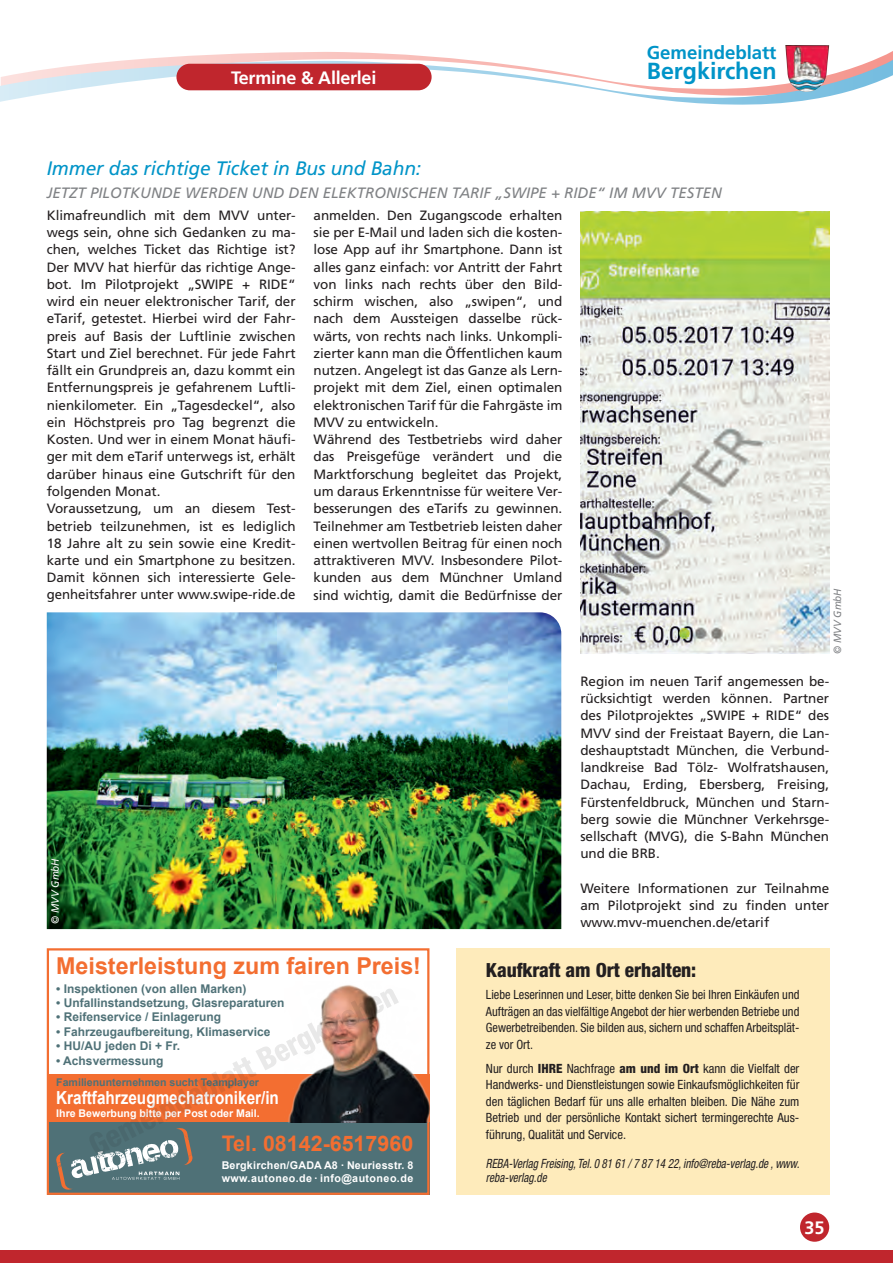
<style>
.page{position:relative;width:893px;height:1263px;background:#fff}
.page>*{position:absolute;margin:0;border:0;box-sizing:border-box;transform-origin:0 0}
.t1{font:700 23.25px "Arial";color:#f36e31}
.t2{font:700 23.25px "Frutiger";color:#0094c8}
.t3{font:700 21.45px "Arial";color:#f36e31}
.t4{font:italic 19.5px "Frutiger";letter-spacing:-.005em;color:#0094c8}
.t5{font:800 condensed 19.5px "Helvetica Neue";letter-spacing:-.005em;color:#231f20}
.t6{font:700 18.6px "Frutiger";letter-spacing:-.005em;color:#0094c8}
.t7{font:700 18px "Arial";color:#fff;scale:.85 1}
.t8{font:700 18px "Frutiger";letter-spacing:-.015em;color:#fff}
.t9{font:italic 15px "Frutiger";color:#808285}
.t10{font:13.5px/17.2px "Frutiger";letter-spacing:-.005em;color:#231f20}
.t11{font:condensed 12.75px/16.5px "Helvetica Neue";color:#231f20;text-align:justify}
.t12{font:italic condensed 12.75px/14.2px "Helvetica Neue";color:#231f20;scale:.88 1}
.t13{font:700 12px "Arial";color:#4f7177}
.t14{font:700 10.65px/12.9px "Arial";letter-spacing:.02em;color:#fff}
.t15{font:700 10.65px "Arial";color:#4f7177}
.t16{font:700 10.65px "Arial";color:#fff}
.t17{font:italic 10.5px "Frutiger";letter-spacing:-.005em;color:#fff;scale:.95 1}
.t18{font:italic 10.5px "Frutiger";letter-spacing:-.005em;color:#808285;scale:.95 1}
.s1{font-weight:800}
</style>
<div class="page">
<svg style="left:0;top:53px;width:893px;height:52px"></svg>
<div style="left:0;top:1250px;width:893px;height:13px;background:#c0262d"></div>
<div style="left:800px;top:1212px;width:29px;height:30px;background:#c0262d;border-radius:50%"></div>
<div style="left:176px;top:64px;width:256px;height:26px;background:#c0262d;border-radius:13px"></div>
<img style="left:785px;top:45px;width:44px;height:48px">
<div style="left:47px;top:1073px;width:382px;height:50px;background:#f36e31"></div>
<div style="left:47px;top:1123px;width:382px;height:72px;background:#4f7177"></div>
<div style="left:47px;top:948px;width:382px;height:247px;border:2px solid #f36e31"></div>
<svg style="left:56px;top:1152px;width:137px;height:38px"></svg>
<img style="left:337px;top:982px;width:92px;height:141px">
<img style="left:47px;top:612px;width:514px;height:317px">
<div style="left:456px;top:948px;width:373px;height:247px;background:#feebbb"></div>
<img style="left:581px;top:212px;width:248px;height:442px">
<svg style="left:87px;top:988px;width:312px;height:168px"></svg>
<h3 class="t8" style="left:231px;top:67px;width:147px">Termine &amp; Allerlei</h3>
<h3 class="t6" style="left:647px;top:42px;width:131px">Gemeindeblatt</h3>
<h1 class="t2" style="left:647px;top:58px;width:131px">Bergkirchen</h1>
<h3 class="t4" style="left:47px;top:156px;width:376px">Immer das richtige Ticket in Bus und Bahn:</h3>
<p class="t9" style="left:47px;top:184px;width:677px">JETZT PILOTKUNDE WERDEN UND DEN ELEKTRONISCHEN TARIF „SWIPE + RIDE“ IM MVV TESTEN</p>
<p class="t10" style="left:47px;top:206px;width:250px">Klimafreundlich mit dem MVV unter&shy;wegs sein, ohne sich Gedanken zu ma&shy;chen, welches Ticket das Richtige ist?<br>Der MVV hat hierfür das richtige Ange&shy;bot. Im Pilotprojekt „SWIPE + RIDE“ wird ein neuer elektronischer Tarif, der eTarif, getestet. Hierbei wird der Fahr&shy;preis auf Basis der Luftlinie zwischen Start und Ziel berechnet. Für jede Fahrt fällt ein Grundpreis an, dazu kommt ein Entfernungspreis je gefahrenem Luftli&shy;nienkilometer. Ein „Tagesdeckel“, also ein Höchstpreis pro Tag begrenzt die Kosten. Und wer in einem Monat häufi&shy;ger mit dem eTarif unterwegs ist, erhält darüber hinaus eine Gutschrift für den folgenden Monat.<br>Voraussetzung, um an diesem Test&shy;betrieb teilzunehmen, ist es lediglich 18 Jahre alt zu sein sowie eine Kredit&shy;karte und ein Smartphone zu besitzen.<br>Damit können sich interessierte Gele&shy;genheitsfahrer unter www.swipe-ride.de</p>
<p class="t10" style="left:314px;top:206px;width:250px">anmelden. Den Zugangscode erhalten sie per E-Mail und laden sich die kosten&shy;lose App auf ihr Smartphone. Dann ist alles ganz einfach: vor Antritt der Fahrt von links nach rechts über den Bild&shy;schirm wischen, also „swipen“, und nach dem Aussteigen dasselbe rück&shy;wärts, von rechts nach links. Unkompli&shy;zierter kann man die Öffentlichen kaum nutzen. Angelegt ist das Ganze als Lern&shy;projekt mit dem Ziel, einen optimalen elektronischen Tarif für die Fahrgäste im MVV zu entwickeln.<br>Während des Testbetriebs wird daher das Preisgefüge verändert und die Marktforschung begleitet das Projekt, um daraus Erkenntnisse für weitere Ver&shy;besserungen des eTarifs zu gewinnen.<br>Teilnehmer am Testbetrieb leisten daher einen wertvollen Beitrag für einen noch attraktiveren MVV. Insbesondere Pilot&shy;kunden aus dem Münchner Umland sind wichtig, damit die Bedürfnisse der</p>
<p class="t18" style="left:831px;top:654px;width:70px;rotate:-90deg">© MVV GmbH</p>
<p class="t17" style="left:49px;top:923px;width:70px;rotate:-90deg">© MVV GmbH</p>
<h1 class="t1" style="left:56px;top:950px;width:366px">Meisterleistung zum fairen Preis!</h1>
<p class="t13" style="left:56px;top:980px;width:192px">• Inspektionen (von allen Marken)</p>
<p class="t13" style="left:56px;top:995px;width:230px">• Unfallinstandsetzung, Glasreparaturen</p>
<p class="t13" style="left:56px;top:1009px;width:166px">• Reifenservice / Einlagerung</p>
<p class="t13" style="left:56px;top:1023px;width:216px">• Fahrzeugaufbereitung, Klimaservice</p>
<p class="t13" style="left:56px;top:1038px;width:125px">• HU/AU jeden Di + Fr.</p>
<p class="t13" style="left:56px;top:1052px;width:109px">• Achsvermessung</p>
<p class="t15" style="left:56px;top:1075px;width:204px">Familienunternehmen sucht Teamplayer</p>
<h3 class="t7" style="left:56px;top:1086px;width:264px">Kraftfahrzeugmechatroniker/in</h3>
<p class="t16" style="left:56px;top:1106px;width:205px">Ihre Bewerbung bitte per Post oder Mail.</p>
<h2 class="t3" style="left:222px;top:1129px;width:193px">Tel. 08142-6517960</h2>
<p class="t14" style="left:222px;top:1159px;width:193px">Bergkirchen/GADA A8 · Neuriesstr. 8 www.autoneo.de · info@autoneo.de</p>
<p class="t10" style="left:580px;top:672px;width:250px;text-align:justify">Region im neuen Tarif angemessen be&shy;rücksichtigt werden können. Partner des Pilotprojektes „SWIPE + RIDE“ des MVV sind der Freistaat Bayern, die Lan&shy;deshauptstadt München, die Verbund&shy;landkreise Bad Tölz- Wolfratshausen, Dachau, Erding, Ebersberg, Freising, Fürstenfeldbruck, München und Starn&shy;berg sowie die Münchner Verkehrsge&shy;sellschaft (MVG), die S-Bahn München und die BRB.</p>
<p class="t10" style="left:580px;top:879px;width:250px;text-align:justify">Weitere Informationen zur Teilnahme am Pilotprojekt sind zu finden unter www.mvv-muenchen.de/etarif</p>
<h3 class="t5" style="left:486px;top:958px;width:212px">Kaufkraft am Ort erhalten:</h3>
<p class="t11" style="left:486px;top:987px;width:315px">Liebe Leserinnen und Leser, bitte denken Sie bei Ihren Einkäufen und Aufträgen an das vielfältige Angebot der hier werbenden Betriebe und Gewerbetreibenden. Sie bilden aus, sichern und schaffen Arbeitsplät&shy;ze vor Ort.</p>
<p class="t11" style="left:486px;top:1060px;width:315px">Nur durch <span class="s1">IHRE</span> Nachfrage <span class="s1">am und im Ort</span> kann die Vielfalt der Handwerks- und Dienstleistungen sowie Einkaufsmöglichkeiten für den täglichen Bedarf für uns alle erhalten bleiben. Die Nähe zum Betrieb und der persönliche Kontakt sichert termingerechte Aus&shy;führung, Qualität und Service.</p>
<p class="t12" style="left:486px;top:1156px;width:358px">REBA-Verlag Freising, Tel. 0 81 61 / 7 87 14 22, info@reba-verlag.de , www. reba-verlag.de</p>
<h3 class="t8" style="left:805px;top:1217px;width:22px">35</h3>
</div>
